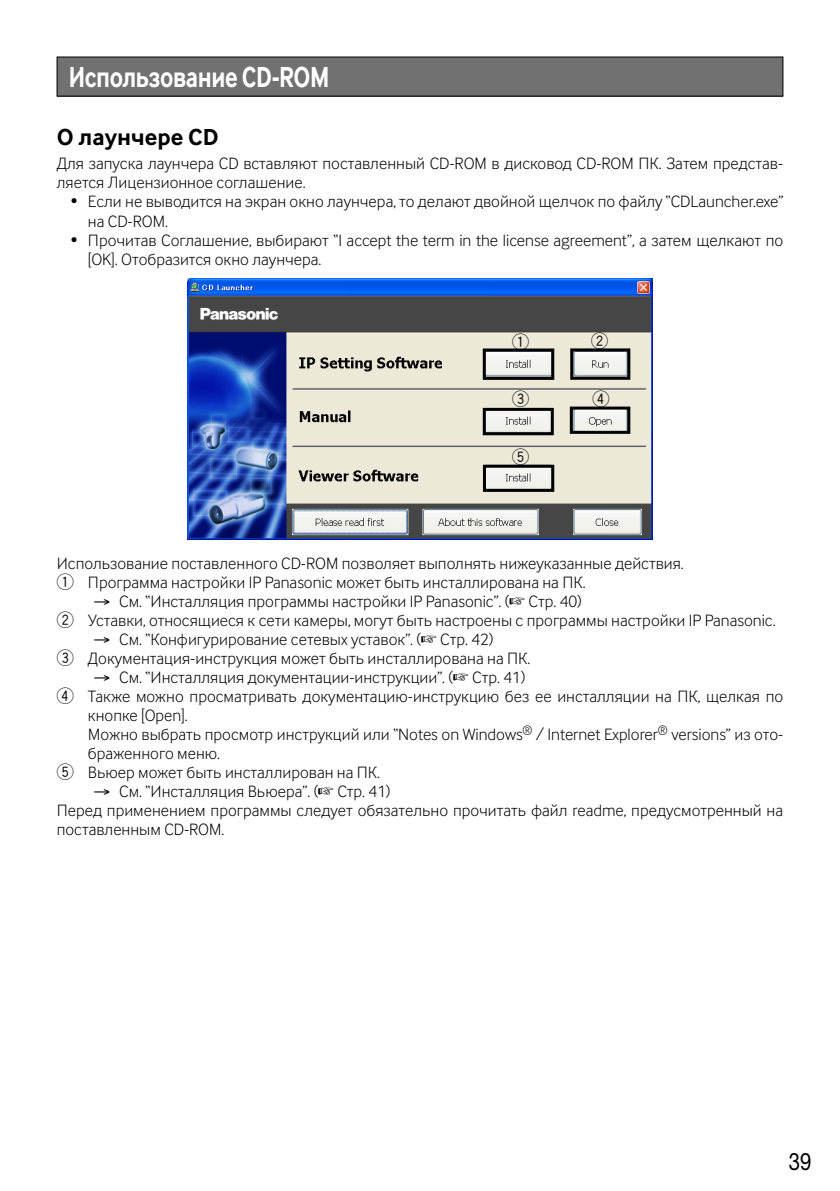
<style>
.page{position:relative;width:840px;height:1191px;background:#fff}
.page>*{position:absolute;margin:0;border:0;box-sizing:border-box;transform-origin:0 0}
.t1{font:700 30px "Inter Face Cyr";letter-spacing:-.015em;color:#fff;scale:.8 1}
.t2{font:700 24px "Inter Face Cyr";color:#000}
.t3{font:24px "Helvetica Neue LT Std";color:#000;scale:.85 1}
.t4{font:17px/19px "Inter Face Cyr Lt";color:#000}
.t5{font:17px "Gth Hround";color:#000}
.s1{font-family:"Gth Hround"}
</style>
<div class="page">
<div style="left:57px;top:57px;width:725px;height:39px;background:#727172"></div>
<div style="left:57px;top:57px;width:725px;height:39px;border:1px solid #000"></div>
<img style="left:187px;top:279px;width:465px;height:261px">
<div style="left:482px;top:348px;width:72px;height:32px;border:3px solid #000"></div>
<div style="left:482px;top:408px;width:71px;height:27px;border:3px solid #000"></div>
<div style="left:482px;top:465px;width:72px;height:27px;border:3px solid #000"></div>
<div style="left:570px;top:348px;width:60px;height:32px;border:3px solid #000"></div>
<div style="left:569px;top:406px;width:61px;height:28px;border:3px solid #000"></div>
<h1 class="t1" style="left:69px;top:60px;width:327px">Использование CD-ROM</h1>
<h2 class="t2" style="left:57px;top:123px;width:163px">О лаунчере CD</h2>
<p class="t4" style="left:57px;top:154px;width:727px">Для запуска лаунчера CD вставляют поставленный CD-ROM в дисковод CD-ROM ПК. Затем представ&shy;ляется Лицензионное соглашение.</p>
<p class="t4" style="left:88px;top:192px;width:696px;text-indent:-17px">• Если не выводится на экран окно лаунчера, то делают двойной щелчок по файлу “CDLauncher.exe” на CD-ROM.</p>
<p class="t4" style="left:88px;top:230px;width:696px;text-indent:-17px">• Прочитав Соглашение, выбирают “I accept the term in the license agreement”, а затем щелкают по [OK]. Отобразится окно лаунчера.</p>
<p class="t5" style="left:511px;top:333px;width:19px">Q</p>
<p class="t5" style="left:511px;top:390px;width:19px">E</p>
<p class="t5" style="left:511px;top:448px;width:19px">T</p>
<p class="t5" style="left:591px;top:332px;width:18px">W</p>
<p class="t5" style="left:592px;top:390px;width:18px">R</p>
<p class="t4" style="left:57px;top:553px;width:628px">Использование поставленного CD-ROM позволяет выполнять нижеуказанные действия.<br><span class="s1">Q</span> Программа настройки IP Panasonic может быть инсталлирована на ПК.</p>
<p class="t4" style="left:57px;top:591px;width:720px;text-indent:37px">→ См. “Инсталляция программы настройки IP Panasonic”. (☞ Стр. 40)<br><span class="s1">W</span> Уставки, относящиеся к сети камеры, могут быть настроены с программы настройки IP Panasonic.</p>
<p class="t4" style="left:57px;top:629px;width:475px;text-align:center">→ См. “Конфигурирование сетевых уставок”. (☞ Стр. 42)<br><span class="s1">E</span> Документация-инструкция может быть инсталлирована на ПК.</p>
<p class="t4" style="left:93px;top:667px;width:433px">→ См. “Инсталляция документации-инструкции”. (☞ Стр. 41)</p>
<p class="t4" style="left:57px;top:686px;width:727px"><span class="s1">R</span> Также можно просматривать документацию-инструкцию без ее инсталляции на ПК, щелкая по</p>
<p class="t4" style="left:88px;top:705px;width:101px">кнопке [Open].</p>
<p class="t4" style="left:88px;top:724px;width:696px">Можно выбрать просмотр инструкций или “Notes on Windows<sup>®</sup> / Internet Explorer<sup>®</sup> versions” из ото-</p>
<p class="t4" style="left:88px;top:743px;width:134px">браженного меню.</p>
<p class="t4" style="left:57px;top:762px;width:325px"><span class="s1">T</span> Вьюер может быть инсталлирован на ПК.</p>
<p class="t4" style="left:57px;top:781px;width:727px;text-indent:37px">→ См. “Инсталляция Вьюера”. (☞ Стр. 41)<br>Перед применением программы следует обязательно прочитать файл readme, предусмотренный на поставленным CD-ROM.</p>
<h2 class="t3" style="left:788px;top:1146px;width:28px">39</h2>
</div>
